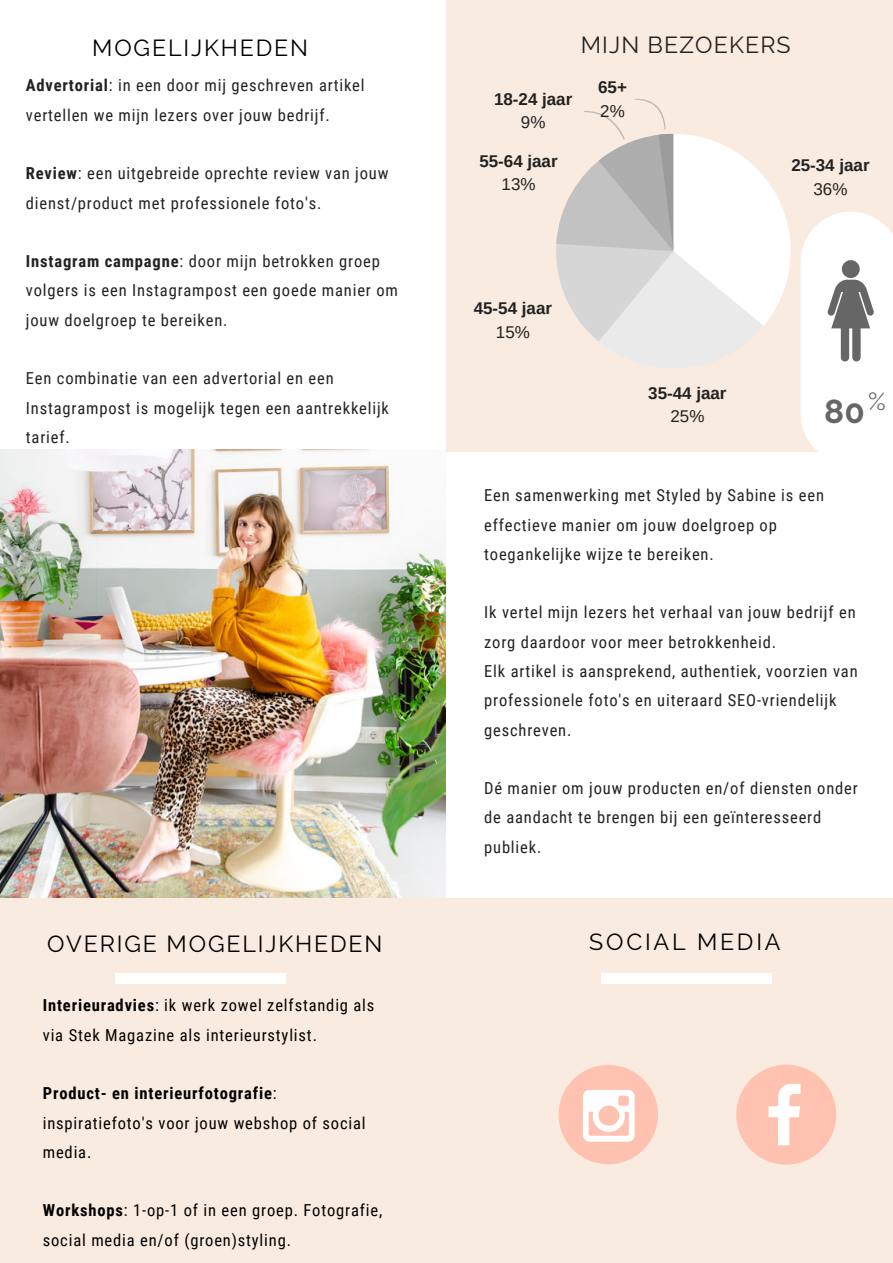
<style>
.page{position:relative;width:893px;height:1263px;background:#fff}
.page>*{position:absolute;margin:0;border:0;box-sizing:border-box;transform-origin:0 0}
.t1{font:700 33.15px "Raleway";color:#666}
.t2{font:23.25px "Raleway";letter-spacing:.08em;color:#000}
.t3{font:23.25px "Raleway";letter-spacing:.05em;color:#222}
.t4{font:23.25px "Raleway";letter-spacing:.12em;color:#000}
.t5{font:700 16.95px "Arimo";color:#222}
.t6{font:16.95px "Arimo";color:#222}
.t7{font:16.5px/29.2px "Roboto Condensed";letter-spacing:.05em;color:#222}
.t8{font:16.5px/29.2px "Roboto Condensed";letter-spacing:.05em;color:#000}
.s1{font-weight:700}
</style>
<div class="page">
<div style="left:0;top:899px;width:893px;height:364px;background:#f9ebe0"></div>
<div style="left:446px;top:0;width:447px;height:452px;background:#f9ebe0"></div>
<img style="left:0;top:449px;width:446px;height:448px">
<div style="left:115px;top:973px;width:171px;height:10px;background:#fff"></div>
<div style="left:601px;top:973px;width:171px;height:10px;background:#fff"></div>
<div style="left:559px;top:1065px;width:99px;height:99px;background:#ffc2b0;border-radius:50%"></div>
<svg style="left:583px;top:1090px;width:52px;height:52px"></svg>
<svg style="left:736px;top:1065px;width:100px;height:100px"></svg>
<svg style="left:801px;top:212px;width:92px;height:240px;background:#ededec"></svg>
<svg style="left:556px;top:99px;width:235px;height:269px"></svg>
<h2 class="t2" style="left:92px;top:34px;width:217px">MOGELIJKHEDEN</h2>
<p class="t7" style="left:26px;top:71px;width:340px"><span class="s1">Advertorial</span>: in een door mij geschreven artikel vertellen we mijn lezers over jouw bedrijf.</p>
<p class="t7" style="left:26px;top:159px;width:364px"><span class="s1">Review</span>: een uitgebreide oprechte review van jouw dienst/product met professionele foto's.</p>
<p class="t7" style="left:26px;top:247px;width:374px"><span class="s1">Instagram campagne</span>: door mijn betrokken groep volgers is een Instagrampost een goede manier om jouw doelgroep te bereiken.</p>
<p class="t7" style="left:26px;top:364px;width:365px">Een combinatie van een advertorial en een<br>Instagrampost is mogelijk tegen een aantrekkelijk tarief.</p>
<h2 class="t3" style="left:581px;top:31px;width:211px">MIJN BEZOEKERS</h2>
<p class="t5" style="left:494px;top:89px;width:80px">18-24 jaar</p>
<p class="t6" style="left:521px;top:113px;width:26px">9%</p>
<p class="t5" style="left:479px;top:151px;width:80px">55-64 jaar</p>
<p class="t6" style="left:502px;top:175px;width:35px">13%</p>
<p class="t5" style="left:598px;top:78px;width:30px">65+</p>
<p class="t6" style="left:600px;top:102px;width:26px">2%</p>
<p class="t5" style="left:791px;top:156px;width:80px">25-34 jaar</p>
<p class="t6" style="left:813px;top:179px;width:35px">36%</p>
<p class="t5" style="left:474px;top:299px;width:80px">45-54 jaar</p>
<p class="t6" style="left:496px;top:322px;width:35px">15%</p>
<p class="t5" style="left:648px;top:383px;width:80px">35-44 jaar</p>
<p class="t6" style="left:670px;top:407px;width:35px">25%</p>
<h1 class="t1" style="left:824px;top:392px;width:63px">80<sup>%</sup></h1>
<p class="t7" style="left:484px;top:481px;width:341px">Een samenwerking met Styled by Sabine is een effectieve manier om jouw doelgroep op toegankelijke wijze te bereiken.</p>
<p class="t7" style="left:484px;top:598px;width:375px">Ik vertel mijn lezers het verhaal van jouw bedrijf en zorg daardoor voor meer betrokkenheid.<br>Elk artikel is aansprekend, authentiek, voorzien van professionele foto's en uiteraard SEO-vriendelijk geschreven.</p>
<p class="t7" style="left:484px;top:774px;width:375px">Dé manier om jouw producten en/of diensten onder de aandacht te brengen bij een geïnteresseerd publiek.</p>
<h2 class="t2" style="left:47px;top:930px;width:337px">OVERIGE MOGELIJKHEDEN</h2>
<h2 class="t4" style="left:589px;top:928px;width:193px">SOCIAL MEDIA</h2>
<p class="t8" style="left:43px;top:991px;width:333px"><span class="s1">Interieuradvies</span>: ik werk zowel zelfstandig als via Stek Magazine als interieurstylist.</p>
<p class="t8" style="left:43px;top:1079px;width:324px"><span class="s1">Product- en interieurfotografie</span>: inspiratiefoto's voor jouw webshop of social media.</p>
<p class="t8" style="left:43px;top:1196px;width:341px"><span class="s1">Workshops</span>: 1-op-1 of in een groep. Fotografie, social media en/of (groen)styling.</p>
</div>
